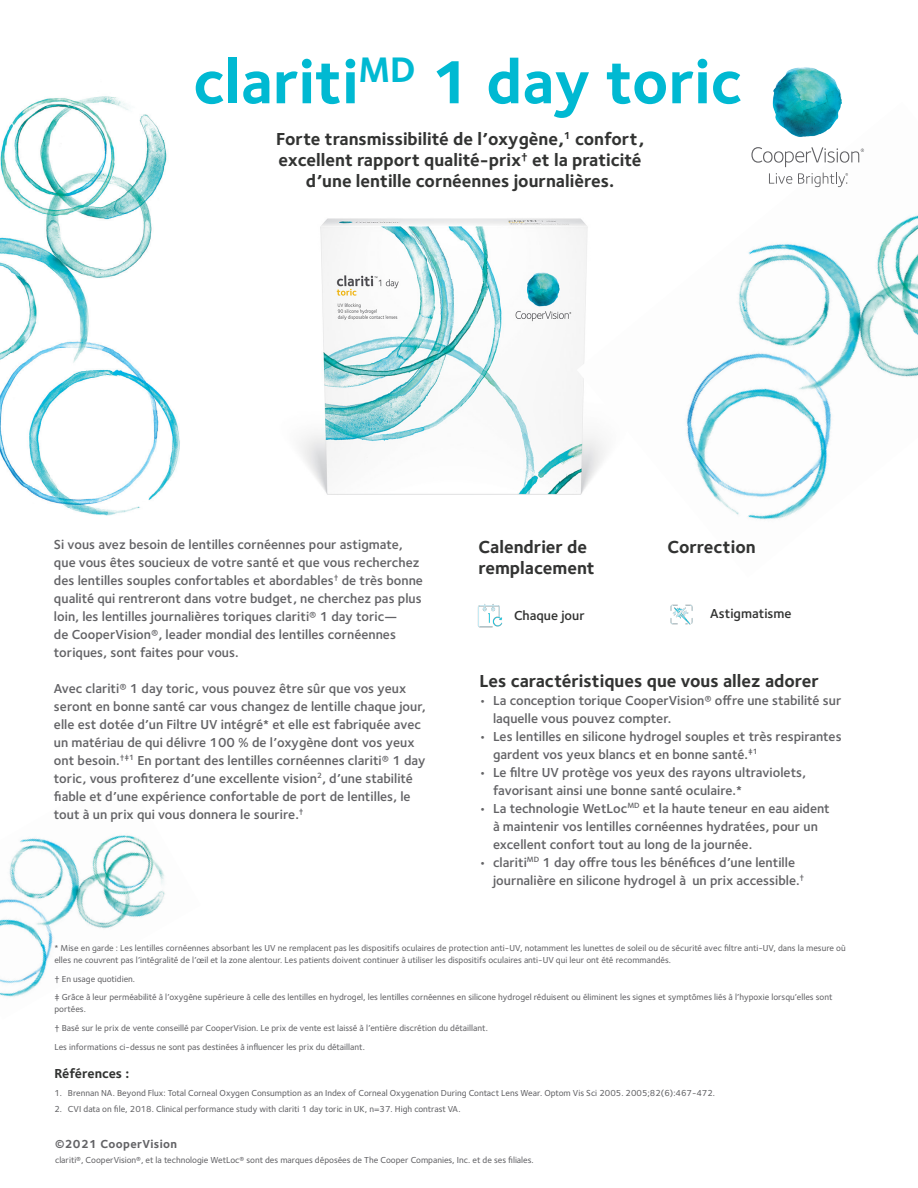
<style>
.page{position:relative;width:918px;height:1188px;background:#fff}
.page>*{position:absolute;margin:0;border:0;box-sizing:border-box;transform-origin:0 0}
.t1{font:700 63px "Foundry Sterling OT3";color:#00b9d2}
.Header_B{font:700 18px/21px "Foundry Sterling OT3";color:#323332;text-align:center}
.Header_C{font:700 18px/21px "Foundry Sterling OT3";color:#323332}
.body{font:600 13.5px/18px "Foundry Sterling OT3";color:#636366}
.icon_labels{font:600 13.5px "Foundry Sterling OT3";color:#323332}
.t2{font:700 13.5px "Foundry Sterling";color:#323332}
.t3{font:700 12px "Foundry Sterling OT3";letter-spacing:.03em;color:#636366}
.t4{font:500 9px/12px "Foundry Sterling";color:#636366}
</style>
<div class="page">
<img style="left:300px;top:218px;width:277px;height:277px">
<img style="left:0;top:835px;width:165px;height:162px">
<img style="left:577px;top:150px;width:341px;height:370px">
<img style="left:0;top:96px;width:180px;height:420px">
<img style="left:772px;top:67px;width:70px;height:70px">
<svg style="left:769px;top:173px;width:23px;height:11px"></svg>
<svg style="left:751px;top:147px;width:113px;height:20px"></svg>
<svg style="left:798px;top:173px;width:50px;height:14px"></svg>
<img style="left:477px;top:604px;width:26px;height:24px">
<img style="left:670px;top:604px;width:23px;height:21px">
<p class="t1" style="left:193px;top:32px;width:550px">clariti<sup>MD</sup> 1 day toric</p>
<p class="Header_B" style="left:276px;top:127px;width:370px">Forte transmissibilité de l’oxygène,<sup>1</sup> confort, excellent rapport qualité-prix<sup>†</sup> et la praticité d’une lentille cornéennes journalières.</p>
<p class="body" style="left:54px;top:534px;width:370px">Si vous avez besoin de lentilles cornéennes pour astigmate, que vous êtes soucieux de votre santé et que vous recherchez des lentilles souples confortables et abordables<sup>†</sup> de très bonne qualité qui rentreront dans votre budget, ne cherchez pas plus loin, les lentilles journalières toriques clariti® 1 day toric—<br>de CooperVision®, leader mondial des lentilles cornéennes toriques, sont faites pour vous.</p>
<p class="body" style="left:54px;top:678px;width:373px">Avec clariti® 1 day toric, vous pouvez être sûr que vos yeux seront en bonne santé car vous changez de lentille chaque jour, elle est dotée d’un Filtre UV intégré* et elle est fabriquée avec un matériau de qui délivre 100 % de l’oxygène dont vos yeux ont besoin.<sup>†‡1</sup> En portant des lentilles cornéennes clariti® 1 day toric, vous profiterez d’une excellente vision<sup>2</sup>, d’une stabilité fiable et d’une expérience confortable de port de lentilles, le tout à un prix qui vous donnera le sourire.<sup>†</sup></p>
<p class="Header_C" style="left:478px;top:535px;width:118px">Calendrier de remplacement</p>
<p class="Header_C" style="left:667px;top:535px;width:90px">Correction</p>
<p class="icon_labels" style="left:514px;top:605px;width:72px">Chaque jour</p>
<p class="icon_labels" style="left:710px;top:603px;width:83px">Astigmatisme</p>
<p class="Header_C" style="left:480px;top:669px;width:341px">Les caractéristiques que vous allez adorer</p>
<p class="body" style="left:493px;top:690px;width:350px;text-indent:-14px">• La conception torique CooperVision® offre une stabilité sur laquelle vous pouvez compter.</p>
<p class="body" style="left:493px;top:726px;width:350px;text-indent:-14px">• Les lentilles en silicone hydrogel souples et très respirantes gardent vos yeux blancs et en bonne santé.<sup>‡1</sup></p>
<p class="body" style="left:493px;top:762px;width:315px;text-indent:-14px">• Le filtre UV protège vos yeux des rayons ultraviolets, favorisant ainsi une bonne santé oculaire.*</p>
<p class="body" style="left:493px;top:798px;width:338px;text-indent:-14px">• La technologie WetLoc<sup>MD</sup> et la haute teneur en eau aident à maintenir vos lentilles cornéennes hydratées, pour un excellent confort tout au long de la journée.</p>
<p class="body" style="left:493px;top:852px;width:313px;text-indent:-14px">• clariti<sup>MD</sup> 1 day offre tous les bénéfices d’une lentille journalière en silicone hydrogel à un prix accessible.<sup>†</sup></p>
<p class="t4" style="left:54px;top:942px;width:793px">* Mise en garde : Les lentilles cornéennes absorbant les UV ne remplacent pas les dispositifs oculaires de protection anti-UV, notamment les lunettes de soleil ou de sécurité avec filtre anti-UV, dans la mesure où elles ne couvrent pas l’intégralité de l’œil et la zone alentour. Les patients doivent continuer à utiliser les dispositifs oculaires anti-UV qui leur ont été recommandés.</p>
<p class="t4" style="left:54px;top:973px;width:82px">† En usage quotidien.</p>
<p class="t4" style="left:54px;top:991px;width:780px">‡ Grâce à leur perméabilité à l’oxygène supérieure à celle des lentilles en hydrogel, les lentilles cornéennes en silicone hydrogel réduisent ou éliminent les signes et symptômes liés à l’hypoxie lorsqu’elles sont portées.</p>
<p class="t4" style="left:54px;top:1022px;width:435px">† Basé sur le prix de vente conseillé par CooperVision. Le prix de vente est laissé à l’entière discrétion du détaillant.</p>
<p class="t4" style="left:54px;top:1041px;width:312px">Les informations ci-dessus ne sont pas destinées à influencer les prix du détaillant.</p>
<p class="t2" style="left:54px;top:1065px;width:76px">Références :</p>
<p class="t4" style="left:54px;top:1087px;width:662px">1. Brennan NA. Beyond Flux: Total Corneal Oxygen Consumption as an Index of Corneal Oxygenation During Contact Lens Wear. Optom Vis Sci 2005. 2005;82(6):467-472.</p>
<p class="t4" style="left:54px;top:1103px;width:408px">2. CVI data on file, 2018. Clinical performance study with clariti 1 day toric in UK, n=37. High contrast VA.</p>
<p class="t3" style="left:55px;top:1135px;width:124px">©2021 CooperVision</p>
<p class="t4" style="left:55px;top:1155px;width:480px">clariti®, CooperVision®, et la technologie WetLoc® sont des marques déposées de The Cooper Companies, Inc. et de ses filiales.</p>
</div>
